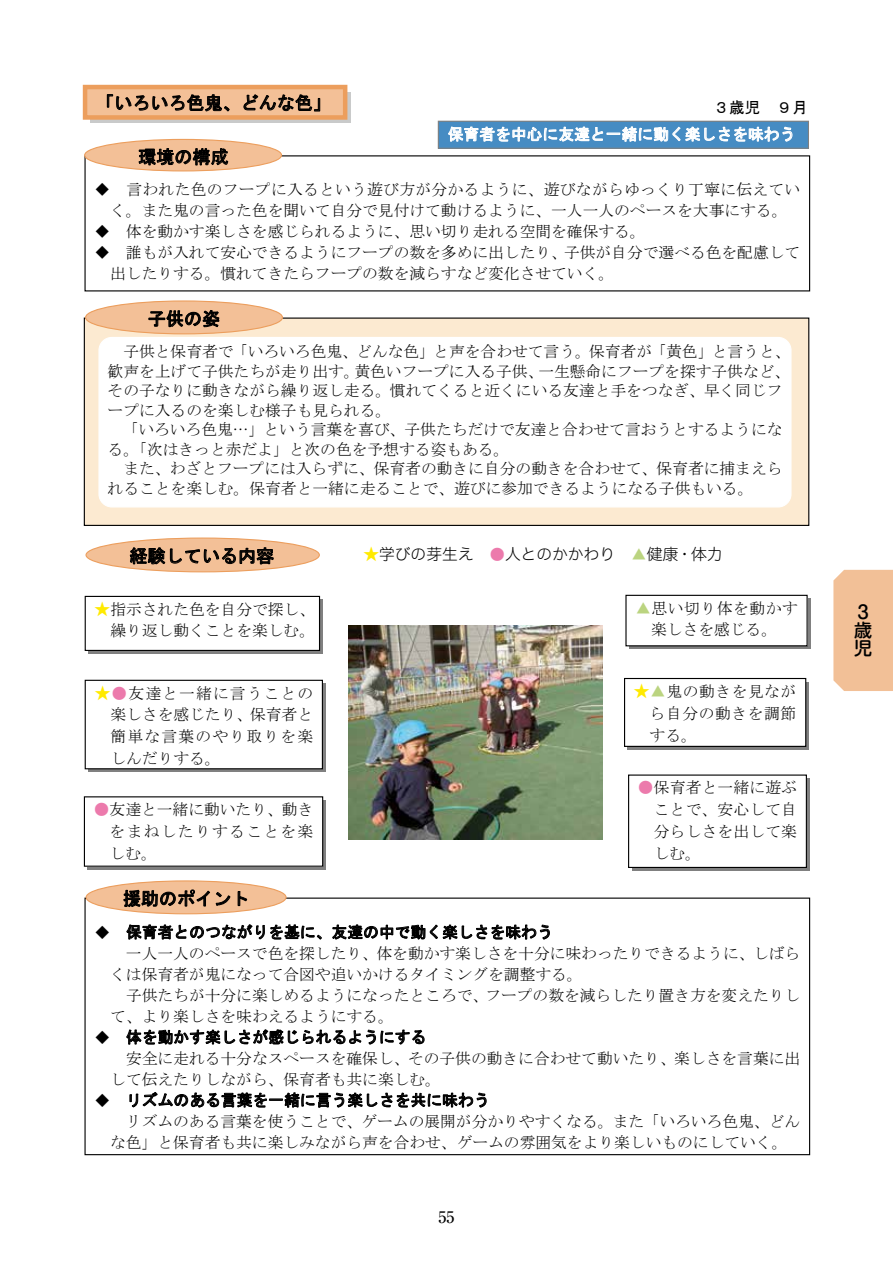
<style>
.page{position:relative;width:893px;height:1263px;background:#fff}
.page>*{position:absolute;margin:0;border:0;box-sizing:border-box;transform-origin:0 0}
.t1{font:18px "MS Gothic";letter-spacing:.005em;color:#000}
.t2{font:500 18px/36.2px "Shin M Go Pro";color:#000}
.t3{font:500 15.9px "Ryumin Pro";color:#000}
.t4{font:15.75px/21.9px "MS Mincho";color:#000}
.t5{font:15.75px "MS Gothic";letter-spacing:.005em;color:#000}
.t6{font:15.75px "MS Gothic";letter-spacing:.005em;color:#fff}
.t7{font:15.75px "Hira Maru Std W2";color:#000}
.t8{font:15.75px/21.9px "MS Mincho";letter-spacing:.035em;color:#000;text-align:center}
.t9{font:15.75px "Century";color:#000}
.s1{color:#ffea00}
.s2{font-family:"MS Mincho";color:#ec7aac}
.s3{font-family:"MS Mincho";color:#bbd480}
.s4{font-family:"Hira Maru Std W2";color:#ffea00}
.s5{color:#bbd480}
.s6{color:#ec7aac}
</style>
<div class="page">
<div style="left:90px;top:92px;width:260px;height:31px;background:#c9caca"></div>
<div style="left:84px;top:318px;width:725px;height:207px;background:#fcead1"></div>
<div style="left:84px;top:317px;width:725px;height:209px;border:1px solid #000"></div>
<svg style="left:332px;top:924px;width:218px;height:16px"></svg>
<svg style="left:126px;top:1029px;width:298px;height:16px"></svg>
<svg style="left:130px;top:1092px;width:356px;height:15px"></svg>
<svg style="left:87px;top:800px;width:239px;height:69px"></svg>
<div style="left:84px;top:797px;width:239px;height:69px;background:#fff"></div>
<div style="left:632px;top:778px;width:177px;height:92px;background:#808080"></div>
<div style="left:629px;top:775px;width:177px;height:92px;background:#fff"></div>
<div style="left:628px;top:774px;width:179px;height:94px;border:1px solid #000"></div>
<div style="left:88px;top:683px;width:237px;height:89px;background:linear-gradient(to right,#535353,#535353)"></div>
<div style="left:85px;top:680px;width:237px;height:89px;background:#fff"></div>
<div style="left:85px;top:680px;width:238px;height:89px;border:1px solid #000"></div>
<svg style="left:628px;top:681px;width:181px;height:68px"></svg>
<div style="left:625px;top:678px;width:181px;height:68px;background:#fff"></div>
<div style="left:624px;top:678px;width:182px;height:69px;border:1px solid #000"></div>
<div style="left:88px;top:599px;width:234px;height:54px;background:#808080"></div>
<div style="left:85px;top:596px;width:235px;height:54px;background:#fff"></div>
<div style="left:85px;top:596px;width:235px;height:55px;border:1px solid #000"></div>
<div style="left:629px;top:598px;width:181px;height:51px;background:linear-gradient(to right,#4d4d4d,#4e4e4e)"></div>
<div style="left:626px;top:595px;width:181px;height:51px;background:#fff"></div>
<div style="left:625px;top:595px;width:183px;height:51px;border:1px solid #000"></div>
<div style="left:438px;top:121px;width:370px;height:27px;background:#468cc3"></div>
<div style="left:438px;top:121px;width:371px;height:28px;border:1px solid #808080"></div>
<svg style="left:448px;top:126px;width:344px;height:23px"></svg>
<img style="left:349px;top:626px;width:253px;height:213px">
<div style="left:85px;top:87px;width:260px;height:30px;background:#f3c097"></div>
<div style="left:83px;top:85px;width:264px;height:35px;border:4px solid #ec9e5d"></div>
<svg style="left:107px;top:94px;width:123px;height:18px"></svg>
<svg style="left:244px;top:94px;width:76px;height:24px"></svg>
<div style="left:85px;top:139px;width:197px;height:32px;background:#f3c097;border-radius:50%"></div>
<div style="left:84px;top:139px;width:198px;height:32px;border:1px solid #ec9e5d;border-radius:50%"></div>
<svg style="left:139px;top:148px;width:89px;height:24px"></svg>
<div style="left:86px;top:301px;width:196px;height:33px;background:#f3c097;border-radius:50%"></div>
<div style="left:85px;top:300px;width:198px;height:34px;border:1px solid #ec9e5d;border-radius:50%"></div>
<svg style="left:149px;top:310px;width:70px;height:17px"></svg>
<div style="left:86px;top:538px;width:233px;height:34px;background:#f3c097;border-radius:50%"></div>
<div style="left:85px;top:537px;width:235px;height:35px;border:1px solid #ec9e5d;border-radius:50%"></div>
<svg style="left:130px;top:547px;width:144px;height:26px"></svg>
<div style="left:86px;top:881px;width:200px;height:33px;background:#f3c097;border-radius:50%"></div>
<div style="left:86px;top:880px;width:201px;height:34px;border:1px solid #ec9e5d;border-radius:50%"></div>
<svg style="left:123px;top:889px;width:199px;height:51px"></svg>
<div style="left:99px;top:337px;width:692px;height:170px;background:#fff;border-radius:13px"></div>
<div style="left:98px;top:337px;width:693px;height:170px;border:1px solid #fff;border-radius:13px"></div>
<div style="left:833px;top:570px;width:60px;height:121px;background:#f2c097"></div>
<p class="t1" style="left:96px;top:94px;width:236px">「いろいろ色鬼、どんな色」</p>
<p class="t1" style="left:138px;top:148px;width:92px">環境の構成</p>
<p class="t5" style="left:713px;top:99px;width:96px">３歳児 ９月</p>
<p class="t6" style="left:448px;top:126px;width:349px">保育者を中心に友達と一緒に動く楽しさを味わう</p>
<p class="t4" style="left:94px;top:179px;width:707px;line-height:21px;text-align:center">◆ 言われた色のフープに入るという遊び方が分かるように、遊びながらゆっくり丁寧に伝えていく。また鬼の言った色を聞いて自分で見付けて動けるように、一人一人のペースを大事にする。</p>
<p class="t4" style="left:94px;top:221px;width:553px">◆ 体を動かす楽しさを感じられるように、思い切り走れる空間を確保する。</p>
<p class="t4" style="left:110px;top:242px;width:692px;line-height:21px;text-indent:-16px">◆ 誰もが入れて安心できるようにフープの数を多めに出したり、子供が自分で選べる色を配慮して出したりする。慣れてきたらフープの数を減らすなど変化させていく。</p>
<p class="t1" style="left:148px;top:310px;width:74px">子供の姿</p>
<p class="t4" style="left:108px;top:342px;width:684px;line-height:19.5px;text-indent:16px">子供と保育者で「いろいろ色鬼、どんな色」と声を合わせて言う。保育者が「黄色」と言うと、歓声を上げて子供たちが走り出す。黄色いフープに入る子供、一生懸命にフープを探す子供など、その子なりに動きながら繰り返し走る。慣れてくると近くにいる友達と手をつなぎ、早く同じフープに入るのを楽しむ様子も見られる。</p>
<p class="t4" style="left:108px;top:420px;width:676px;line-height:19.5px;text-indent:15px">「いろいろ色鬼…」という言葉を喜び、子供たちだけで友達と合わせて言おうとするようになる。「次はきっと赤だよ」と次の色を予想する姿もある。</p>
<p class="t4" style="left:108px;top:459px;width:676px;line-height:19.5px;text-indent:16px">また、わざとフープには入らずに、保育者の動きに自分の動きを合わせて、保育者に捕まえられることを楽しむ。保育者と一緒に走ることで、遊びに参加できるようになる子供もいる。</p>
<p class="t1" style="left:130px;top:547px;width:146px">経験している内容</p>
<p class="t7" style="left:363px;top:543px;width:361px"><span class="s1">★</span>学びの芽生え <span class="s2">●</span>人とのかかわり <span class="s3">▲</span>健康・体力</p>
<p class="t4" style="left:95px;top:598px;width:222px;text-align:right"><span class="s4">★</span>指示された色を自分で探し、繰り返し動くことを楽しむ。</p>
<p class="t8" style="left:635px;top:597px;width:164px"><span class="s5">▲</span>思い切り体を動かす楽しさを感じる。</p>
<p class="t4" style="left:110px;top:682px;width:204px;text-align:justify;text-indent:-16px"><span class="s4">★</span><span class="s6">●</span>友達と一緒に言うことの楽しさを感じたり、保育者と簡単な言葉のやり取りを楽しんだりする。</p>
<p class="t4" style="left:650px;top:680px;width:148px;text-align:justify;text-indent:-16px"><span class="s4">★</span><span class="s5">▲</span>鬼の動きを見ながら自分の動きを調節する。</p>
<p class="t4" style="left:110px;top:798px;width:205px;text-align:justify;text-indent:-16px"><span class="s6">●</span>友達と一緒に動いたり、動きをまねしたりすることを楽しむ。</p>
<p class="t1" style="left:123px;top:889px;width:128px">援助のポイント</p>
<p class="t4" style="left:654px;top:777px;width:145px;text-align:justify;text-indent:-16px"><span class="s6">●</span>保育者と一緒に遊ぶことで、安心して自分らしさを出して楽しむ。</p>
<p class="t5" style="left:94px;top:924px;width:460px">◆ 保育者とのつながりを基に、友達の中で動く楽しさを味わう</p>
<p class="t4" style="left:110px;top:942px;width:692px;line-height:21px;text-indent:16px">一人一人のペースで色を探したり、体を動かす楽しさを十分に味わったりできるように、しばらくは保育者が鬼になって合図や追いかけるタイミングを調整する。</p>
<p class="t4" style="left:110px;top:984px;width:692px;line-height:21px;text-indent:16px">子供たちが十分に楽しめるようになったところで、フープの数を減らしたり置き方を変えたりして、より楽しさを味わえるようにする。</p>
<p class="t5" style="left:94px;top:1029px;width:333px">◆ 体を動かす楽しさが感じられるようにする</p>
<p class="t4" style="left:110px;top:1047px;width:691px;line-height:21px;text-indent:16px">安全に走れる十分なスペースを確保し、その子供の動きに合わせて動いたり、楽しさを言葉に出して伝えたりしながら、保育者も共に楽しむ。</p>
<p class="t5" style="left:94px;top:1092px;width:397px">◆ リズムのある言葉を一緒に言う楽しさを共に味わう</p>
<p class="t4" style="left:110px;top:1110px;width:692px;line-height:21px;text-indent:16px">リズムのある言葉を使うことで、ゲームの展開が分かりやすくなる。また「いろいろ色鬼、どんな色」と保育者も共に楽しみながら声を合わせ、ゲームの雰囲気をより楽しいものにしていく。</p>
<p class="t3" style="left:438px;top:1204px;width:17px">55</p>
<p class="t9" style="left:438px;top:1215px;width:19px">55</p>
<p class="t2" style="left:854px;top:592px;width:20px">3児</p>
<p class="t2" style="left:854px;top:610px;width:20px">歳</p>
</div>
